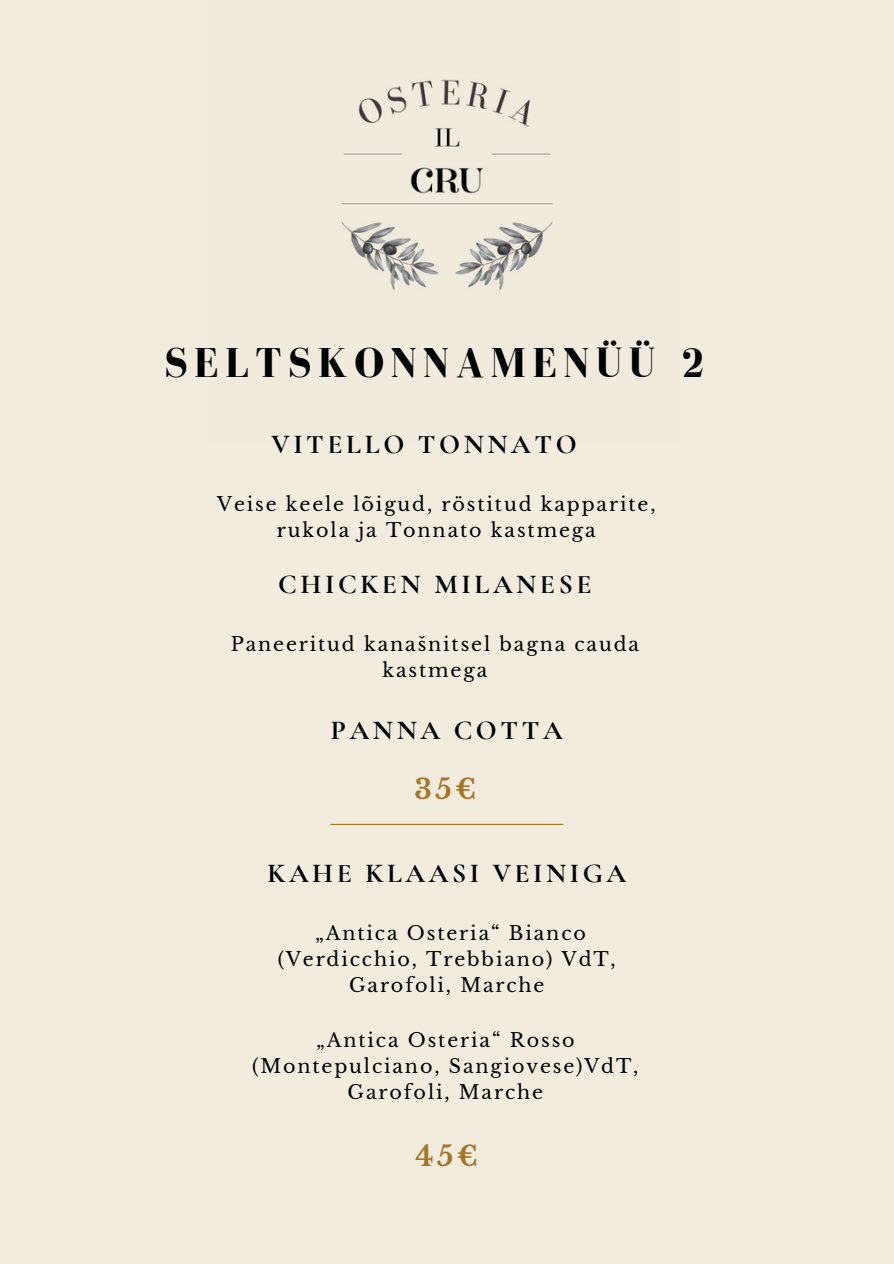
<style>
.page{position:relative;width:894px;height:1264px;background:#fff}
.page>*{position:absolute;margin:0;border:0;box-sizing:border-box;transform-origin:0 0}
.t1{font:700 42.9px "Bodoni FLF";letter-spacing:.145em;color:#000}
.t2{font:700 27.45px "Cormorant Garamond";letter-spacing:.13em;color:#000}
.t3{font:700 27.45px "Libre Baskerville";color:#a67526}
.t4{font:19.05px/26px "Libre Baskerville";letter-spacing:.1em;color:#000;text-align:center}
</style>
<div class="page">
<div style="left:0;top:0;width:893px;height:1263px;background:#f2ecde"></div>
<img style="left:341px;top:79px;width:212px;height:212px">
<hr style="left:330px;top:823px;width:233px;height:2px;background:#a67526">
<h1 class="t1" style="left:164px;top:339px;width:542px">SELTSKONNAMENÜÜ 2</h1>
<p class="t2" style="left:271px;top:427px;width:306px">VITELLO TONNATO</p>
<h2 class="t4" style="left:217px;top:491px;width:439px">Veise keele lõigud, röstitud kapparite, rukola ja Tonnato kastmega</h2>
<p class="t2" style="left:278px;top:568px;width:315px">CHICKEN MILANESE</p>
<h2 class="t4" style="left:231px;top:631px;width:410px">Paneeritud kanašnitsel bagna cauda kastmega</h2>
<h2 class="t2" style="left:331px;top:713px;width:233px">PANNA COTTA</h2>
<h2 class="t3" style="left:414px;top:772px;width:63px">35€</h2>
<h2 class="t2" style="left:267px;top:856px;width:360px">KAHE KLAASI VEINIGA</h2>
<p class="t4" style="left:315px;top:920px;width:272px">„Antica Osteria“ Bianco</p>
<p class="t4" style="left:278px;top:946px;width:339px">(Verdicchio, Trebbiano) VdT,<br>Garofoli, Marche</p>
<p class="t4" style="left:252px;top:1026px;width:387px">„Antica Osteria“ Rosso (Montepulciano, Sangiovese)VdT,<br>Garofoli, Marche</p>
<h2 class="t3" style="left:415px;top:1139px;width:64px">45€</h2>
</div>
